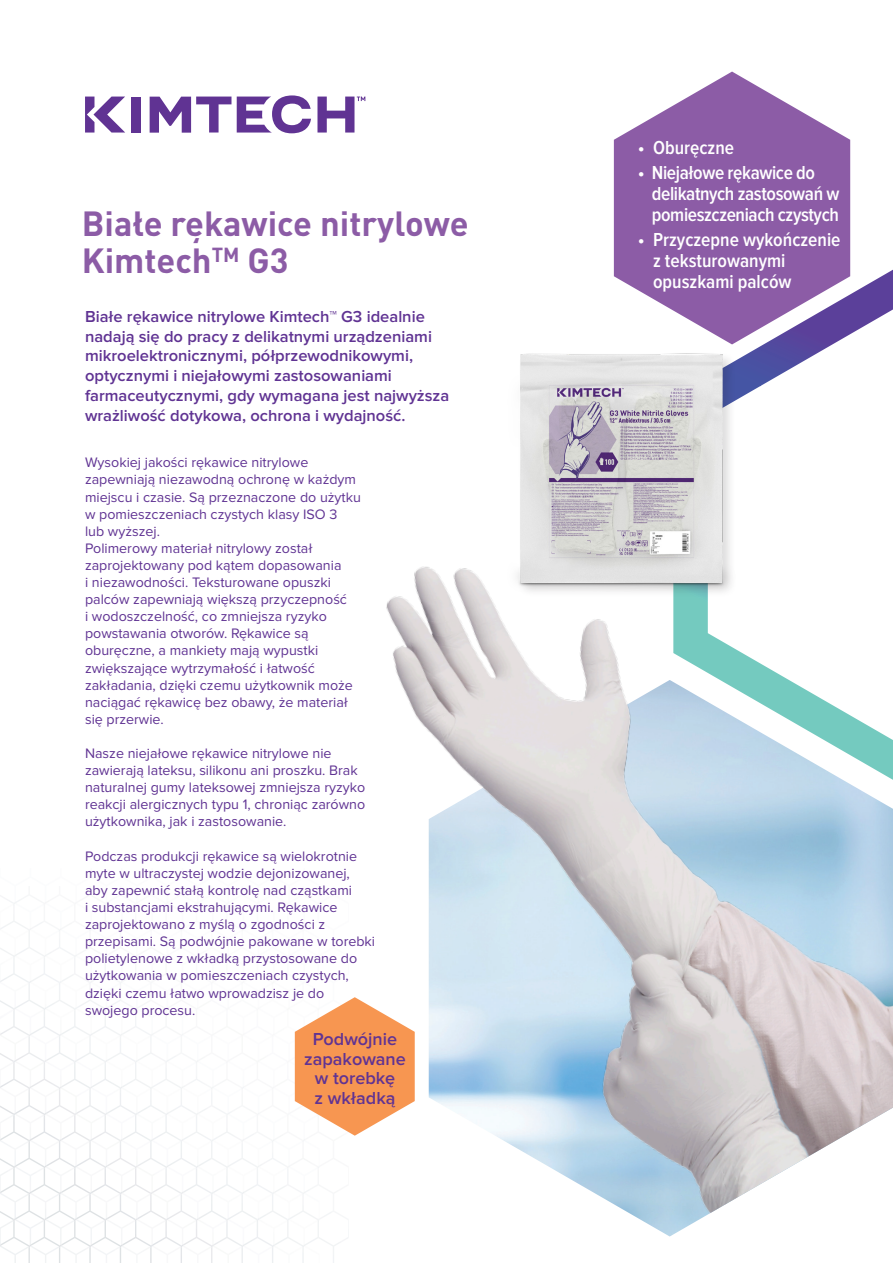
<style>
.page{position:relative;width:893px;height:1263px;background:#fff}
.page>*{position:absolute;margin:0;border:0;box-sizing:border-box;transform-origin:0 0}
.t1{font:700 34.5px/37.5px "DIN Pro";color:#8c5ca6}
.t2{font:600 19.5px/21px "Proxima Nova Cond";letter-spacing:-.02em;color:#fff}
.t3{font:600 19.5px/21px "Proxima Nova Cond";color:#fff}
.t4{font:600 18px/19.5px "Proxima Nova";color:#603393;text-align:center}
.t5{font:600 16.5px/19.8px "Proxima Nova";color:#603393}
.t6{font:14.25px/17.1px "Proxima Nova";color:#603393}
</style>
<div class="page">
<svg style="left:761px;top:270px;width:132px;height:410px"></svg>
<svg style="left:614px;top:72px;width:236px;height:272px;fill:#8c5ca6"></svg>
<img style="left:0;top:984px;width:347px;height:279px">
<div style="left:132px;top:97px;width:9px;height:36px;background:#603393"></div>
<svg style="left:150px;top:97px;width:81px;height:36px"></svg>
<svg style="left:237px;top:95px;width:74px;height:38px"></svg>
<svg style="left:85px;top:97px;width:40px;height:36px"></svg>
<svg style="left:317px;top:97px;width:48px;height:36px"></svg>
<img style="left:520px;top:322px;width:241px;height:209px">
<svg style="left:295px;top:997px;width:120px;height:139px"></svg>
<img style="left:429px;top:680px;width:464px;height:556px">
<img style="left:370px;top:531px;width:417px;height:511px">
<p class="t1" style="left:82px;top:201px;width:388px">Białe rękawice nitrylowe<br>Kimtech<sup>TM</sup> G3</p>
<p class="t5" style="left:85px;top:307px;width:366px">Białe rękawice nitrylowe Kimtech™ G3 idealnie nadają się do pracy z delikatnymi urządzeniami mikroelektronicznymi, półprzewodnikowymi, optycznymi i niejałowymi zastosowaniami farmaceutycznymi, gdy wymagana jest najwyższa wrażliwość dotykowa, ochrona i wydajność.</p>
<p class="t6" style="left:85px;top:455px;width:277px">Wysokiej jakości rękawice nitrylowe zapewniają niezawodną ochronę w każdym miejscu i czasie. Są przeznaczone do użytku w pomieszczeniach czystych klasy ISO 3<br>lub wyższej.</p>
<p class="t6" style="left:85px;top:540px;width:269px">Polimerowy materiał nitrylowy został zaprojektowany pod kątem dopasowania<br>i niezawodności. Teksturowane opuszki palców zapewniają większą przyczepność i wodoszczelność, co zmniejsza ryzyko powstawania otworów. Rękawice są oburęczne, a mankiety mają wypustki zwiększające wytrzymałość i łatwość zakładania, dzięki czemu użytkownik może naciągać rękawicę bez obawy, że materiał się przerwie.</p>
<p class="t6" style="left:85px;top:745px;width:282px">Nasze niejałowe rękawice nitrylowe nie zawierają lateksu, silikonu ani proszku. Brak naturalnej gumy lateksowej zmniejsza ryzyko reakcji alergicznych typu 1, chroniąc zarówno użytkownika, jak i zastosowanie.</p>
<p class="t6" style="left:85px;top:848px;width:292px">Podczas produkcji rękawice są wielokrotnie myte w ultraczystej wodzie dejonizowanej, aby zapewnić stałą kontrolę nad cząstkami<br>i substancjami ekstrahującymi. Rękawice zaprojektowano z myślą o zgodności z przepisami. Są podwójnie pakowane w torebki polietylenowe z wkładką przystosowane do użytkowania w pomieszczeniach czystych, dzięki czemu łatwo wprowadzisz je do swojego procesu.</p>
<p class="t4" style="left:304px;top:1030px;width:103px">Podwójnie zapakowane w torebkę<br>z wkładką</p>
<p class="t3" style="left:638px;top:137px;width:98px">• Oburęczne</p>
<p class="t2" style="left:652px;top:163px;width:189px;text-indent:-14px">• Niejałowe rękawice do delikatnych zastosowań w pomieszczeniach czystych</p>
<p class="t3" style="left:653px;top:230px;width:189px;text-indent:-15px">• Przyczepne wykończenie z teksturowanymi opuszkami palców</p>
</div>
